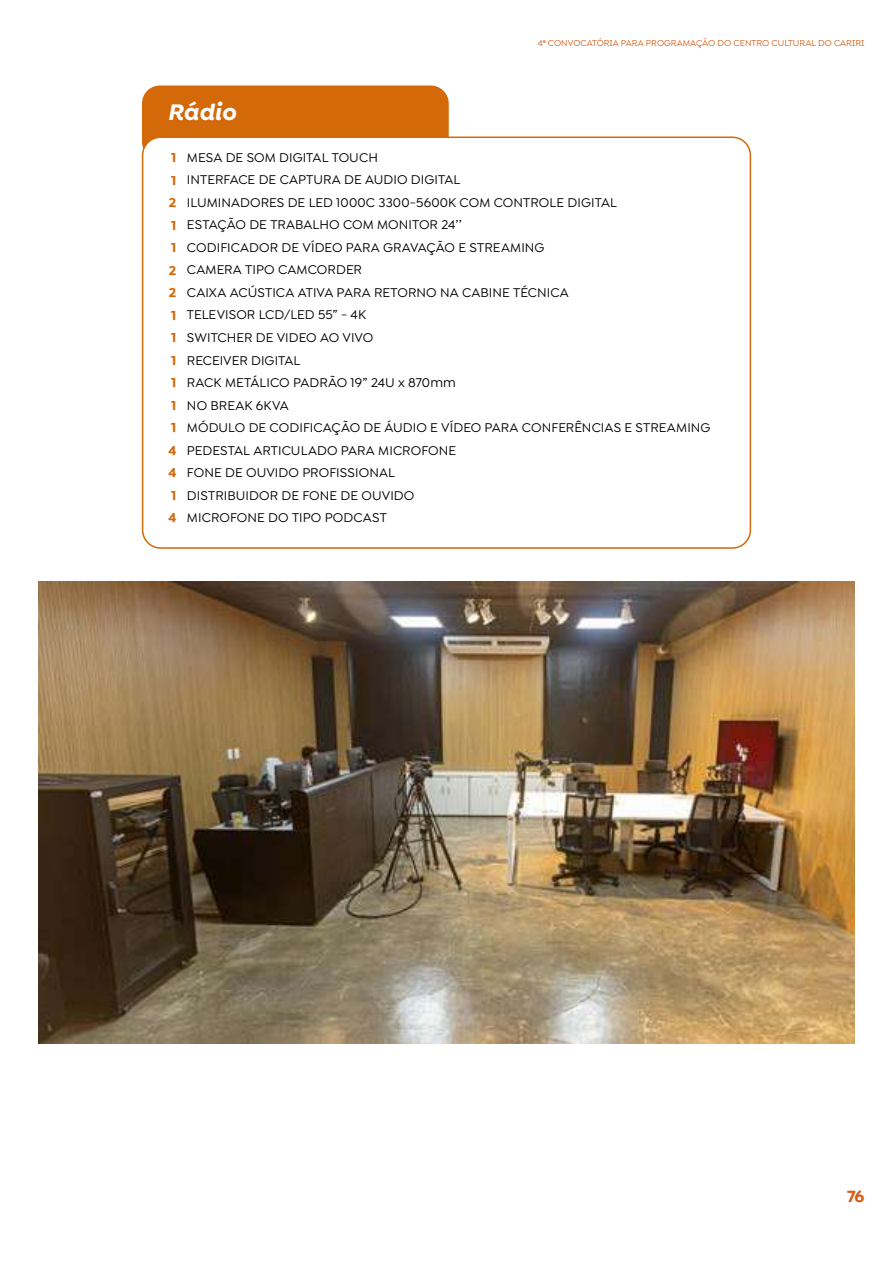
<style>
.page{position:relative;width:893px;height:1263px;background:#fff}
.page>*{position:absolute;margin:0;border:0;box-sizing:border-box;transform-origin:0 0}
.t1{font:italic 700 24px "Isidora Sans Alt";color:#fff}
.t2{font:700 16.95px "Isidora Sans Alt";color:#d15f17}
.t3{font:500 13.5px/22.5px "Isidora Sans";letter-spacing:.005em;color:#000}
.t4{font:700 13.5px/22.5px "Isidora Sans";color:#d36909;text-align:justify}
.t5{font:500 9.15px "Isidora Sans Alt";color:#d15f17}
</style>
<div class="page">
<div style="left:142px;top:86px;width:307px;height:74px;background:#d36909;border-radius:18px"></div>
<div style="left:143px;top:137px;width:607px;height:411px;background:#fff;border-radius:18px"></div>
<div style="left:142px;top:136px;width:609px;height:413px;border:2px solid #d36909;border-radius:18px"></div>
<img style="left:38px;top:582px;width:816px;height:462px">
<p class="t5" style="left:538px;top:38px;width:328px">4ª CONVOCATÓRIA PARA PROGRAMAÇÃO DO CENTRO CULTURAL DO CARIRI</p>
<h1 class="t1" style="left:167px;top:97px;width:70px">Rádio</h1>
<p class="t3" style="left:187px;top:146px;width:525px">MESA DE SOM DIGITAL TOUCH<br>INTERFACE DE CAPTURA DE AUDIO DIGITAL<br>ILUMINADORES DE LED 1000C 3300-5600K COM CONTROLE DIGITAL<br>ESTAÇÃO DE TRABALHO COM MONITOR 24’’<br>CODIFICADOR DE VÍDEO PARA GRAVAÇÃO E STREAMING<br>CAMERA TIPO CAMCORDER<br>CAIXA ACÚSTICA ATIVA PARA RETORNO NA CABINE TÉCNICA<br>TELEVISOR LCD/LED 55” - 4K<br>SWITCHER DE VIDEO AO VIVO<br>RECEIVER DIGITAL<br>RACK METÁLICO PADRÃO 19” 24U x 870mm<br>NO BREAK 6KVA<br>MÓDULO DE CODIFICAÇÃO DE ÁUDIO E VÍDEO PARA CONFERÊNCIAS E STREAMING PEDESTAL ARTICULADO PARA MICROFONE<br>FONE DE OUVIDO PROFISSIONAL<br>DISTRIBUIDOR DE FONE DE OUVIDO<br>MICROFONE DO TIPO PODCAST</p>
<p class="t4" style="left:168px;top:146px;width:10px">1<br>1<br>2<br>1<br>1<br>2<br>2<br>1<br>1<br>1<br>1<br>1<br>1<br>4<br>4<br>1<br>4</p>
<p class="t2" style="left:847px;top:1186px;width:19px">76</p>
</div>
